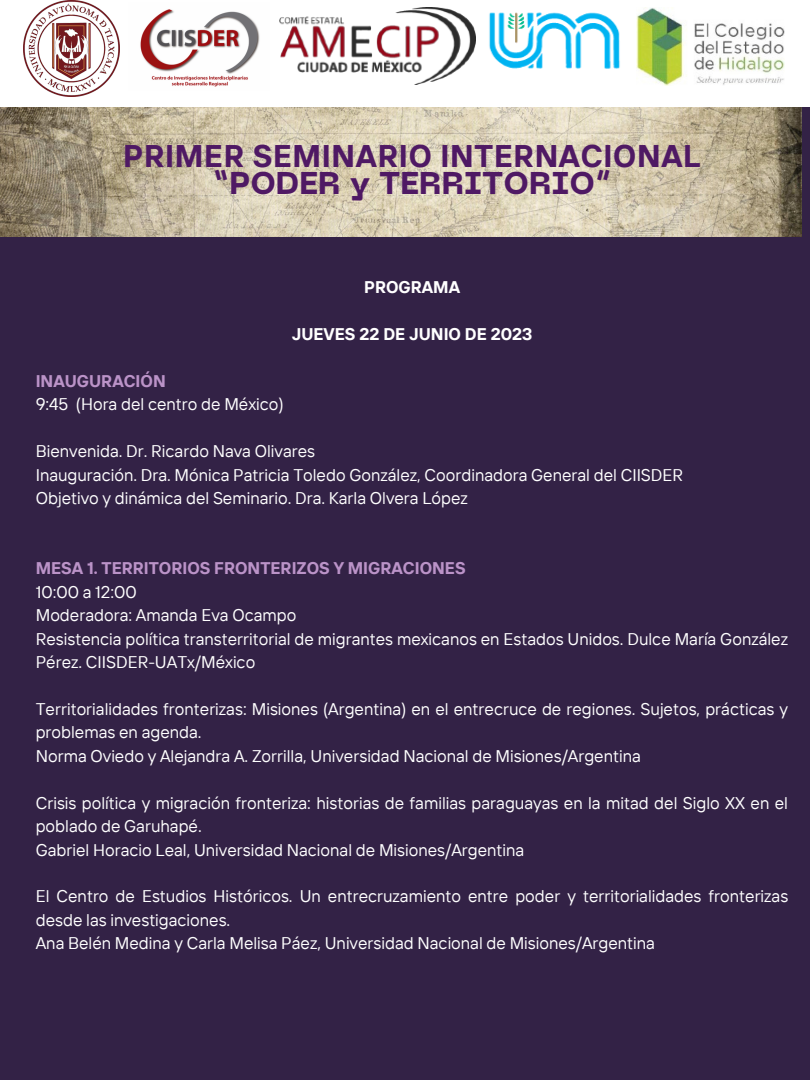
<style>
.page{position:relative;width:810px;height:1080px;background:#332246}
.page>*{position:absolute;margin:0;border:0;box-sizing:border-box;transform-origin:0 0}
.t1{font:700 31.25px "TT Interphases";letter-spacing:.025em;color:#4f1964}
.t2{font:800 31.25px "PP Neue Machina";color:#4f1964}
.t3{font:16.88px/23.4px "TT Interphases";color:#fff}
.t4{font:700 16.88px "TT Interphases";color:#bb93c8}
.t5{font:700 16.88px "TT Interphases";color:#fff}
</style>
<div class="page">
<img style="left:0;top:107px;width:802px;height:130px">
<div style="left:0;top:0;width:810px;height:107px;background:#fff"></div>
<img style="left:279px;top:7px;width:196px;height:78px">
<img style="left:489px;top:12px;width:131px;height:57px">
<img style="left:636px;top:7px;width:149px;height:79px">
<img style="left:140px;top:9px;width:120px;height:78px">
<img style="left:24px;top:0;width:96px;height:96px">
<p class="t1" style="left:123px;top:135px;width:579px">PRIMER SEMINARIO INTERNACIONAL</p>
<p class="t2" style="left:213px;top:171px;width:400px">“PODER y TERRITORIO”</p>
<p class="t5" style="left:364px;top:276px;width:97px">PROGRAMA</p>
<p class="t5" style="left:292px;top:323px;width:242px">JUEVES 22 DE JUNIO DE 2023</p>
<p class="t4" style="left:36px;top:370px;width:132px">INAUGURACIÓN</p>
<p class="t3" style="left:36px;top:392px;width:249px">9:45 (Hora del centro de México)</p>
<p class="t3" style="left:36px;top:439px;width:281px">Bienvenida. Dr. Ricardo Nava Olivares</p>
<p class="t3" style="left:36px;top:462px;width:649px">Inauguración. Dra. Mónica Patricia Toledo González, Coordinadora General del CIISDER</p>
<p class="t3" style="left:36px;top:486px;width:434px">Objetivo y dinámica del Seminario. Dra. Karla Olvera López</p>
<p class="t4" style="left:36px;top:557px;width:431px">MESA 1. TERRITORIOS FRONTERIZOS Y MIGRACIONES</p>
<p class="t3" style="left:36px;top:580px;width:102px">10:00 a 12:00</p>
<p class="t3" style="left:36px;top:603px;width:262px">Moderadora: Amanda Eva Ocampo</p>
<p class="t3" style="left:36px;top:627px;width:754px">Resistencia política transterritorial de migrantes mexicanos en Estados Unidos. Dulce María González<br>Pérez. CIISDER-UATx/México</p>
<p class="t3" style="left:36px;top:697px;width:754px">Territorialidades fronterizas: Misiones (Argentina) en el entrecruce de regiones. Sujetos, prácticas y problemas en agenda.</p>
<p class="t3" style="left:36px;top:744px;width:607px">Norma Oviedo y Alejandra A. Zorrilla, Universidad Nacional de Misiones/Argentina</p>
<p class="t3" style="left:36px;top:791px;width:754px">Crisis política y migración fronteriza: historias de familias paraguayas en la mitad del Siglo XX en el poblado de Garuhapé.</p>
<p class="t3" style="left:36px;top:837px;width:490px">Gabriel Horacio Leal, Universidad Nacional de Misiones/Argentina</p>
<p class="t3" style="left:36px;top:884px;width:754px">El Centro de Estudios Históricos. Un entrecruzamiento entre poder y territorialidades fronterizas desde las investigaciones.</p>
<p class="t3" style="left:36px;top:931px;width:621px">Ana Belén Medina y Carla Melisa Páez, Universidad Nacional de Misiones/Argentina</p>
</div>
